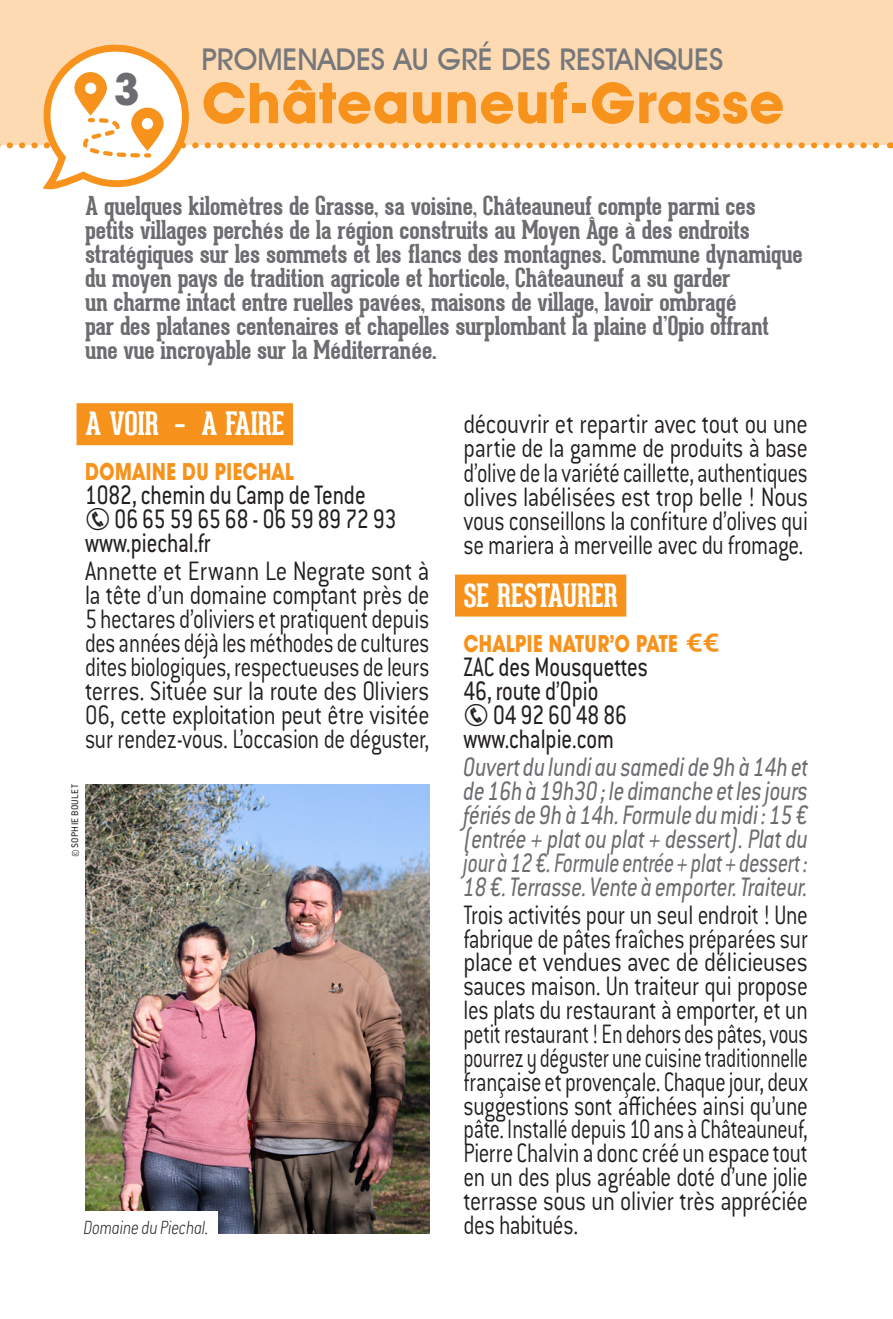
<style>
.page{position:relative;width:893px;height:1319px;background:#fff}
.page>*{position:absolute;margin:0;border:0;box-sizing:border-box;transform-origin:0 0}
.TITRE{font:700 57px "Avant Garde Two BQ";letter-spacing:.005em;color:#f7931d}
.TITRE-2{font:700 45px "Avant Garde Two BQ";color:#6c6d70}
.INTER1{font:700 31.5px "Geared Slab";color:#fff}
.TITRE_GRIS{font:500 30px "Avant Garde IT Cby BT";color:#76787b}
.TEXTE{font:300 29.4px/23.7px "Conduit ITC Pro";letter-spacing:-.015em;color:#231f20;text-align:justify;scale:.8 1}
.TEXTE-2{font:300 29.4px/24px "Conduit ITC Pro";letter-spacing:-.015em;color:#231f20;text-align:justify;scale:.86 1}
.TEXTE-3{font:300 29.4px/24px "Conduit ITC Pro";letter-spacing:-.015em;color:#231f20;text-align:justify;scale:.85 1}
.MIG{font:italic 29.4px/23.7px "Conduit ITC Pro";color:#6c6d70;text-align:justify;scale:.8 1}
.ADRESSE{font:29.4px "Conduit ITC Pro";color:#231f20;scale:.8 1}
.INTRO{font:700 25.5px/24px "Geared Slab";letter-spacing:-.01em;color:#6c6d70}
.ETAB{font:700 24px "Avant Garde Two BQ";letter-spacing:.005em;color:#f7931d;scale:.8 1}
.TEXTE-4{font:italic 200 21px "Conduit ITC Pro";color:#231f20;scale:.8 1}
.copyright_droite{font:10.5px "Conduit ITC Pro";letter-spacing:.035em;color:#231f20}
</style>
<div class="page">
<div style="left:0;top:0;width:893px;height:145px;background:#fedab3"></div>
<div style="left:77px;top:403px;width:216px;height:42px;background:#f7931d"></div>
<div style="left:455px;top:574px;width:171px;height:42px;background:#f7931d"></div>
<img style="left:85px;top:784px;width:344px;height:449px">
<div style="left:75px;top:1210px;width:142px;height:32px;background:#fff"></div>
<svg style="left:0;top:44px;width:879px;height:146px"></svg>
<p class="TITRE-2" style="left:114px;top:62px;width:27px">3</p>
<p class="TITRE_GRIS" style="left:201px;top:41px;width:523px">PROMENADES AU GRÉ DES RESTANQUES</p>
<p class="TITRE" style="left:201px;top:69px;width:585px">Châteauneuf-Grasse</p>
<p class="INTRO" style="left:85px;top:193px;width:719px">A quelques kilomètres de Grasse, sa voisine, Châteauneuf compte parmi ces petits villages perchés de la région construits au Moyen Âge à des endroits stratégiques sur les sommets et les flancs des montagnes. Commune dynamique du moyen pays de tradition agricole et horticole, Châteauneuf a su garder<br>un charme intact entre ruelles pavées, maisons de village, lavoir ombragé<br>par des platanes centenaires et chapelles surplombant la plaine d’Opio offrant une vue incroyable sur la Méditerranée.</p>
<p class="INTER1" style="left:85px;top:404px;width:201px">A VOIR – A FAIRE</p>
<p class="ETAB" style="left:85px;top:457px;width:263px">DOMAINE DU PIECHAL</p>
<p class="ADRESSE" style="left:85px;top:478px;width:352px">1082, chemin du Camp de Tende</p>
<p class="ADRESSE" style="left:115px;top:502px;width:354px">06 65 59 65 68 - 06 59 89 72 93</p>
<p class="ADRESSE" style="left:85px;top:526px;width:158px">www.piechal.fr</p>
<p class="TEXTE-2" style="left:85px;top:559px;width:402px">Annette et Erwann Le Negrate sont à la tête d’un domaine comptant près de 5 hectares d’oliviers et pratiquent depuis des années déjà les méthodes de cultures dites biologiques, respectueuses de leurs terres. Située sur la route des Oliviers 06, cette exploitation peut être visitée sur rendez-vous. L’occasion de déguster,</p>
<p class="copyright_droite" style="left:69px;top:857px;width:74px;rotate:-90deg">© SOPHIE BOULET</p>
<p class="TEXTE-4" style="left:83px;top:1215px;width:158px">Domaine du Piechal.</p>
<p class="TEXTE-3" style="left:463px;top:412px;width:407px">découvrir et repartir avec tout ou une partie de la gamme de produits à base d’olive de la variété caillette, authentiques olives labélisées est trop belle ! Nous vous conseillons la confiture d’olives qui se mariera à merveille avec du fromage.</p>
<p class="INTER1" style="left:463px;top:575px;width:156px">SE RESTAURER</p>
<p class="ETAB" style="left:463px;top:628px;width:269px">CHALPIE NATUR’O PATE</p>
<p class="ADRESSE" style="left:463px;top:650px;width:232px">ZAC des Mousquettes</p>
<p class="ADRESSE" style="left:463px;top:674px;width:170px">46, route d’Opio</p>
<p class="ADRESSE" style="left:493px;top:698px;width:169px">04 92 60 48 86</p>
<p class="ADRESSE" style="left:463px;top:722px;width:190px">www.chalpie.com</p>
<p class="MIG" style="left:463px;top:755px;width:432px">Ouvert du lundi au samedi de 9h à 14h et de 16h à 19h30 ; le dimanche et les jours fériés de 9h à 14h. Formule du midi : 15 € (entrée + plat ou plat + dessert). Plat du jour à 12 €. Formule entrée + plat + dessert :<br>18 €. Terrasse. Vente à emporter. Traiteur.</p>
<p class="TEXTE" style="left:463px;top:902px;width:432px">Trois activités pour un seul endroit ! Une fabrique de pâtes fraîches préparées sur place et vendues avec de délicieuses sauces maison. Un traiteur qui propose les plats du restaurant à emporter, et un petit restaurant ! En dehors des pâtes, vous pourrez y déguster une cuisine traditionnelle française et provençale. Chaque jour, deux suggestions sont affichées ainsi qu’une pâte. Installé depuis 10 ans à Châteauneuf, Pierre Chalvin a donc créé un espace tout en un des plus agréable doté d’une jolie terrasse sous un olivier très appréciée des habitués.</p>
</div>
